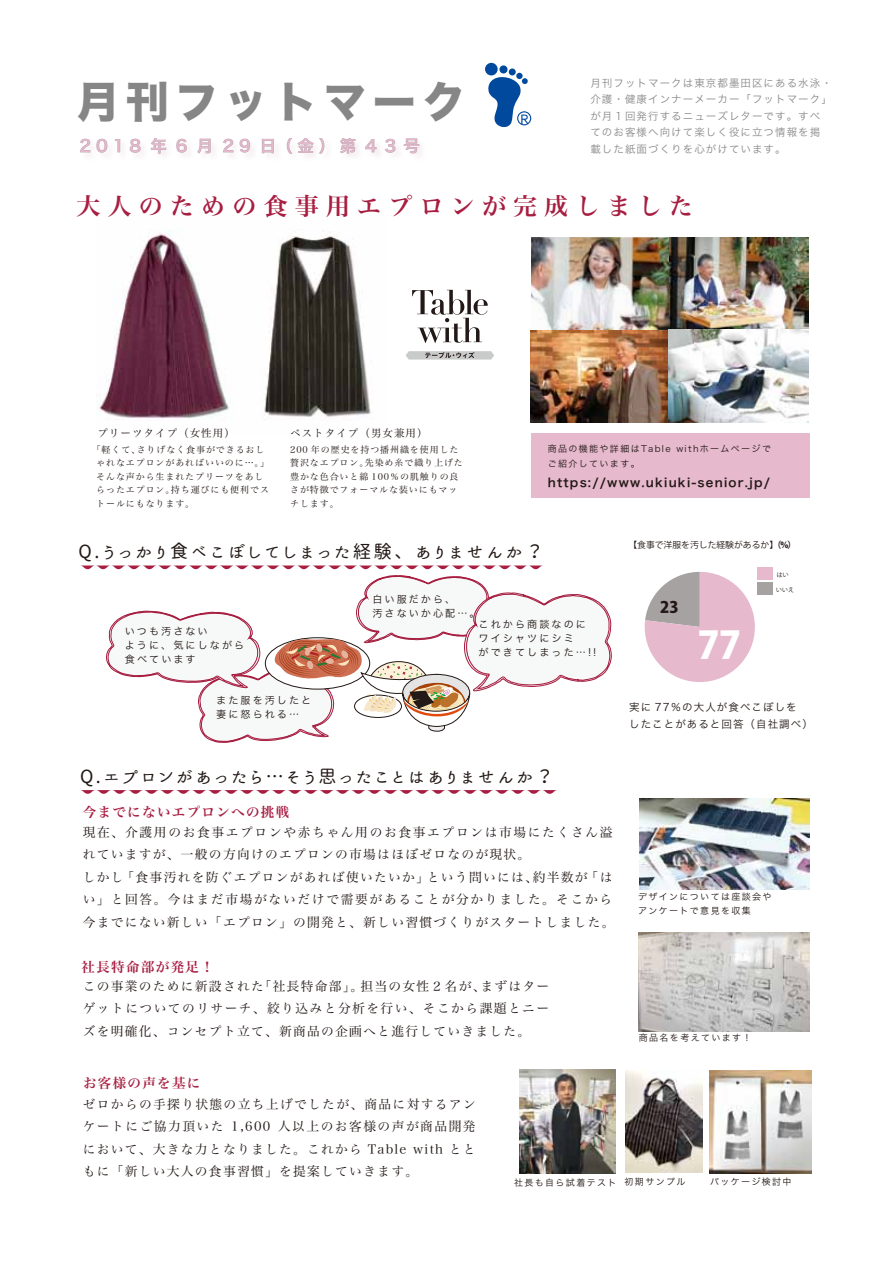
<style>
.page{position:relative;width:893px;height:1263px;background:#fff}
.page>*{position:absolute;margin:0;border:0;box-sizing:border-box;transform-origin:0 0}
.t1{font:42.9px "Hira Kaku Std N W8";letter-spacing:.15em;color:#868687}
.t2{font:24px "Hira Min Pro W6";letter-spacing:.3em;color:#a71e41}
.t3{font:18px "Honoka Maru Gothic";letter-spacing:.13em;color:#221815}
.t4{font:18px "Honoka Maru Gothic";letter-spacing:.15em;color:#221815}
.t5{font:16.5px "Hira Kaku Pro N W6";letter-spacing:.3em;color:#817e7e}
.t6{font:13.5px "Hira Min Pro W6";letter-spacing:.1em;color:#a71e41}
.t7{font:12.75px/22.5px "Hira Min Pro W3";letter-spacing:.1em;color:#201714;text-align:justify}
.t8{font:12px "Hira Kaku Pro W6";letter-spacing:.1em;color:#221815}
.t9{font:10.5px/16.5px "Hira Kaku Pro W3";letter-spacing:.1em;color:#898a89}
.t10{font:10.5px/16.5px "Hira Kaku Pro N W3";letter-spacing:.1em;color:#221815}
.t11{font:10.5px "Hira Min Pro W3";letter-spacing:.1em;color:#221815}
.t12{font:10.2px/14px "Hira Kaku Pro W3";letter-spacing:.2em;color:#221815}
.t13{font:9px/13.5px "Hira Min Pro W3";letter-spacing:.1em;color:#221815}
.t14{font:9px/13.5px "Hira Kaku Pro W3";letter-spacing:.15em;color:#221815}
.t15{font:8.55px "Koz Go Pr 6 N";color:#221815}
.t16{font:800 8.55px "Koz Go Pr 6 N";color:#221815}
.t17{font:5.85px "Koz Go Pr 6 N";color:#221815}
</style>
<div class="page">
<div style="left:531px;top:433px;width:279px;height:65px;background:#e6b9cd"></div>
<div style="left:516px;top:73px;width:7px;height:6px;background:#00499d;border-radius:50%"></div>
<div style="left:509px;top:68px;width:7px;height:7px;background:#00499d;border-radius:50%"></div>
<svg style="left:499px;top:65px;width:9px;height:9px"></svg>
<div style="left:485px;top:63px;width:13px;height:13px;background:#00499d;border-radius:50%"></div>
<svg style="left:488px;top:77px;width:43px;height:50px"></svg>
<img style="left:709px;top:1070px;width:102px;height:103px">
<img style="left:639px;top:933px;width:171px;height:98px">
<img style="left:640px;top:798px;width:169px;height:92px">
<img style="left:519px;top:1069px;width:96px;height:105px">
<img style="left:626px;top:1070px;width:77px;height:103px">
<img style="left:97px;top:229px;width:274px;height:190px">
<img style="left:531px;top:237px;width:139px;height:93px">
<img style="left:670px;top:237px;width:138px;height:92px">
<img style="left:531px;top:330px;width:278px;height:93px">
<svg style="left:412px;top:290px;width:76px;height:53px"></svg>
<svg style="left:406px;top:351px;width:88px;height:9px"></svg>
<div style="left:757px;top:582px;width:16px;height:13px;background:#a6a2a2"></div>
<div style="left:757px;top:568px;width:16px;height:12px;background:#e6b9cd"></div>
<svg style="left:80px;top:565px;width:532px;height:178px"></svg>
<svg style="left:80px;top:790px;width:477px;height:4px"></svg>
<svg style="left:645px;top:572px;width:110px;height:110px"></svg>
<h1 class="t1" style="left:76px;top:78px;width:390px">月刊フットマーク</h1>
<p class="t9" style="left:590px;top:74px;width:243px">月刊フットマークは東京都墨田区にある水泳・介護・健康インナーメーカー「フットマーク」が月１回発行するニューズレターです。すべてのお客様へ向けて楽しく役に立つ情報を掲載した紙面づくりを心がけています。</p>
<p class="t5" style="left:79px;top:131px;width:342px">2018 年 6 月 29 日（金）第 4３号</p>
<h2 class="t2" style="left:76px;top:185px;width:618px">大人のための食事用エプロンが完成しました</h2>
<p class="t11" style="left:290px;top:424px;width:139px">ベストタイプ（男女兼用）</p>
<p class="t13" style="left:290px;top:442px;width:174px">200 年の歴史を持つ播州織を使用した贅沢なエプロン。先染め糸で織り上げた豊かな色合いと綿 100％の肌触りの良さが特徴でフォーマルな装いにもマッチします。</p>
<p class="t11" style="left:97px;top:424px;width:139px">プリーツタイプ（女性用）</p>
<p class="t13" style="left:96px;top:442px;width:174px;text-indent:-4px">「軽くて、さりげなく食事ができるおしゃれなエプロンがあればいいのに…。」そんな声から生まれたプリーツをあしらったエプロン。持ち運びにも便利でストールにもなります。</p>
<p class="t14" style="left:548px;top:441px;width:225px;line-height:15px">商品の機能や詳細はTable withホームページでご紹介しています。</p>
<p class="t8" style="left:548px;top:471px;width:224px">https://www.ukiuki-senior.jp/</p>
<h3 class="t4" style="left:79px;top:539px;width:467px">Q.うっかり食べこぼしてしまった経験、ありませんか？</h3>
<p class="t12" style="left:125px;top:623px;width:121px">いつも汚さない<br>ように、気にしながら食べています</p>
<p class="t12" style="left:216px;top:692px;width:97px">また服を汚したと妻に怒られる…</p>
<p class="t12" style="left:372px;top:591px;width:109px">白い服だから、<br>汚さないか心配…。</p>
<p class="t12" style="left:479px;top:617px;width:119px">これから商談なのにワイシャツにシミ<br>ができてしまった…!!</p>
<p class="t16" style="left:773px;top:540px;width:25px">（％）</p>
<p class="t15" style="left:628px;top:540px;width:151px">【食事で洋服を汚した経験があるか】</p>
<p class="t17" style="left:777px;top:571px;width:13px">はい</p>
<p class="t17" style="left:776px;top:586px;width:19px">いいえ</p>
<p class="t10" style="left:629px;top:698px;width:185px">実に 77％の大人が食べこぼしを<br>したことがあると回答（自社調べ）</p>
<h3 class="t3" style="left:80px;top:764px;width:475px">Q.エプロンがあったら…そう思ったことはありませんか？</h3>
<p class="t6" style="left:83px;top:800px;width:208px">今までにないエプロンへの挑戦</p>
<p class="t7" style="left:83px;top:819px;width:533px;text-align:left">現在、介護用のお食事エプロンや赤ちゃん用のお食事エプロンは市場にたくさん溢れていますが、一般の方向けのエプロンの市場はほぼゼロなのが現状。<br>しかし「食事汚れを防ぐエプロンがあれば使いたいか」という問いには、約半数が「はい」と回答。今はまだ市場がないだけで需要があることが分かりました。そこから今までにない新しい「エプロン」の開発と、新しい習慣づくりがスタートしました。</p>
<p class="t6" style="left:82px;top:955px;width:134px">社長特命部が発足！</p>
<p class="t7" style="left:83px;top:974px;width:468px">この事業のために新設された「社長特命部」。担当の女性２名が、まずはターゲットについてのリサーチ、絞り込みと分析を行い、そこから課題とニーズを明確化、コンセプト立て、新商品の企画へと進行していきました。</p>
<p class="t14" style="left:638px;top:890px;width:135px">デザインについては座談会やアンケートで意見を収集</p>
<p class="t14" style="left:639px;top:1030px;width:114px">商品名を考えています！</p>
<p class="t6" style="left:83px;top:1071px;width:119px">お客様の声を基に</p>
<p class="t7" style="left:83px;top:1091px;width:395px">ゼロからの手探り状態の立ち上げでしたが、商品に対するアンケートにご協力頂いた 1,600 人以上のお客様の声が商品開発において、大きな力となりました。これから Table with とともに「新しい大人の食事習慣」を提案していきます。</p>
<p class="t14" style="left:514px;top:1175px;width:104px">社長も自ら試着テスト</p>
<p class="t14" style="left:625px;top:1174px;width:62px">初期サンプル</p>
<p class="t14" style="left:710px;top:1174px;width:83px">パッケージ検討中</p>
</div>
